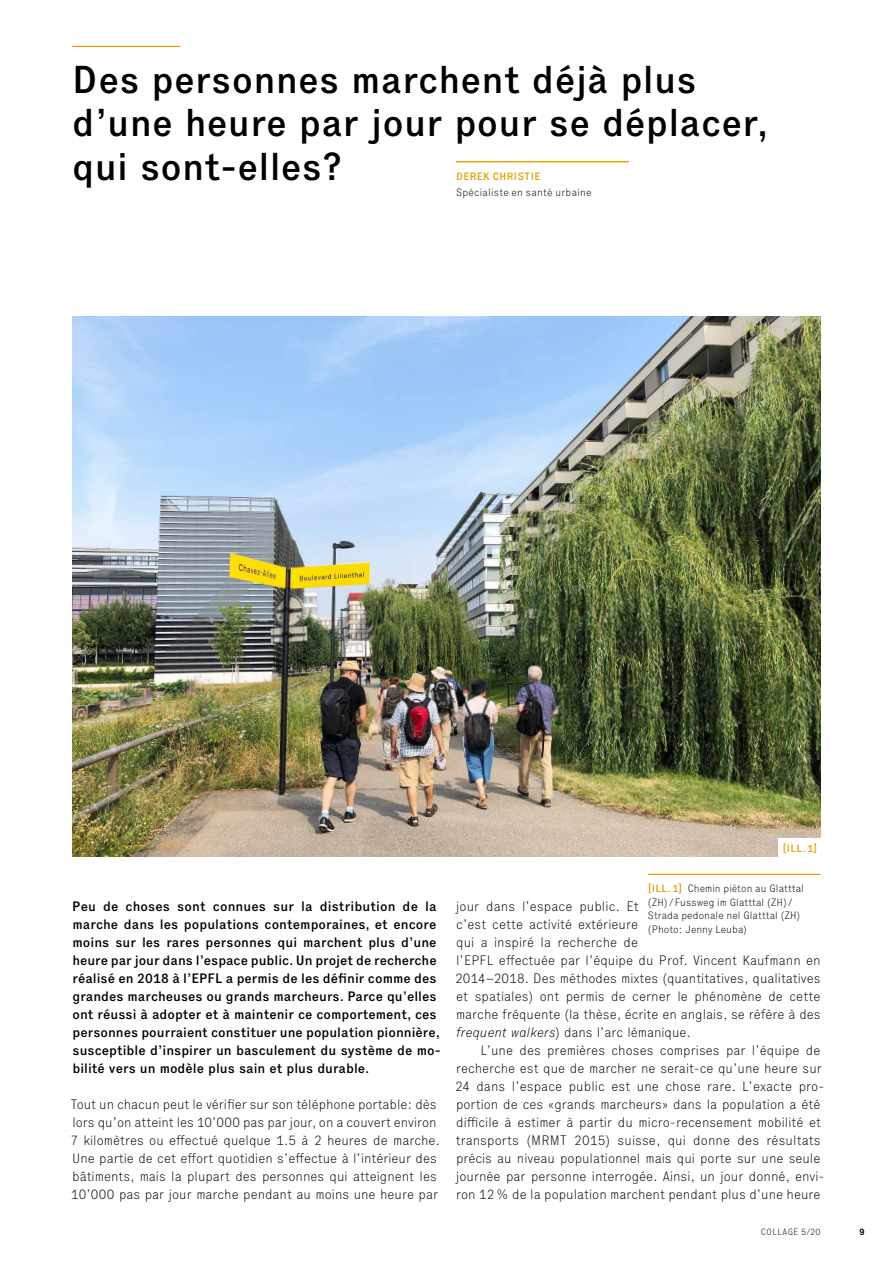
<style>
.page{position:relative;width:893px;height:1263px;background:#fff}
.page>*{position:absolute;margin:0;border:0;box-sizing:border-box;transform-origin:0 0}
.t1{font:500 38.25px/43.5px "Executive 65";letter-spacing:.005em;color:#000}
.t2{font:100 13.5px/18px "Executive 35";color:#000}
.t3{font:500 13.5px/18px "Executive 65";color:#000}
.t4{font:100 10.5px/13.5px "Executive 35";letter-spacing:.005em;color:#000}
.t5{font:100 10.5px "Executive 35";letter-spacing:.025em;color:#000}
.t6{font:500 10.5px "Executive 65";letter-spacing:.035em;color:#e6a300}
.t7{font:100 9px "Executive 35";letter-spacing:.04em;color:#000}
.t8{font:700 9px "Executive 75";color:#000}
.s1{font-family:"Executive 65";font-weight:500;color:#e6a300}
.s2{font-family:"Executive 36 Thin It";font-weight:400}
</style>
<div class="page">
<hr style="left:72px;top:46px;width:109px;height:1px;background:#e6a300">
<hr style="left:456px;top:161px;width:173px;height:1px;background:#e6a300">
<img style="left:72px;top:316px;width:749px;height:540px">
<hr style="left:648px;top:874px;width:173px;height:1px;background:#e6a300">
<div style="left:778px;top:838px;width:43px;height:19px;background:#fff"></div>
<h1 class="t1" style="left:72px;top:58px;width:698px">Des personnes marchent déjà plus d’une heure par jour pour se déplacer, qui sont-elles?</h1>
<p class="t6" style="left:456px;top:169px;width:86px">DEREK CHRISTIE</p>
<p class="t5" style="left:456px;top:186px;width:137px">Spécialiste en santé urbaine</p>
<p class="t6" style="left:782px;top:841px;width:37px">[ILL.1]</p>
<p class="t3" style="left:72px;top:897px;width:370px">Peu de choses sont connues sur la distribution de la marche dans les populations contemporaines, et encore moins sur les rares personnes qui marchent plus d’une heure par jour dans l’espace public. Un projet de recherche réalisé en 2018 à l’EPFL a permis de les définir comme des grandes marcheuses ou grands marcheurs. Parce qu’elles ont réussi à adopter et à maintenir ce comportement, ces personnes pourraient constituer une population pionnière, susceptible d’inspirer un basculement du système de mo&shy;bilité vers un modèle plus sain et plus durable.</p>
<p class="t2" style="left:70px;top:1094px;width:371px">Tout un chacun peut le vérifier sur son téléphone portable: dès lors qu’on atteint les 10’000 pas par jour, on a couvert environ 7 kilomètres ou effectué quelque 1.5 à 2 heures de marche.<br>Une partie de cet effort quotidien s’effectue à l’intérieur des bâtiments, mais la plupart des personnes qui atteignent les 10’000 pas par jour marche pendant au moins une heure par</p>
<p class="t4" style="left:648px;top:882px;width:158px"><span class="s1">[ILL.1]</span> Chemin piéton au Glatttal (ZH) / Fussweg im Glatttal (ZH) /<br>Strada pedonale nel Glatttal (ZH) (Photo: Jenny Leuba)</p>
<p class="t2" style="left:455px;top:897px;width:367px">jour dans l’espace public. Et<br>c’est cette activité extérieure<br>qui a inspiré la recherche de<br>l’EPFL effectuée par l’équipe du Prof. Vincent Kaufmann en 2014–2018. Des méthodes mixtes (quantitatives, qualitatives et spatiales) ont permis de cerner le phénomène de cette marche fréquente (la thèse, écrite en anglais, se réfère à des <span class="s2">frequent walkers</span>) dans l’arc lémanique.</p>
<p class="t2" style="left:455px;top:1040px;width:371px;text-indent:25px">L’une des premières choses comprises par l’équipe de recherche est que de marcher ne serait-ce qu’une heure sur 24 dans l’espace public est une chose rare. L’exacte pro&shy;portion de ces «grands marcheurs» dans la population a été difficile à estimer à partir du micro- recensement mobilité et transports (MRMT 2015) suisse, qui donne des résultats précis au niveau populationnel mais qui porte sur une seule journée par personne interrogée. Ainsi, un jour donné, envi&shy;ron 12% de la population marchent pendant plus d’une heure</p>
<p class="t7" style="left:761px;top:1226px;width:61px">COLLAGE 5/20</p>
<p class="t8" style="left:859px;top:1225px;width:7px">9</p>
</div>
